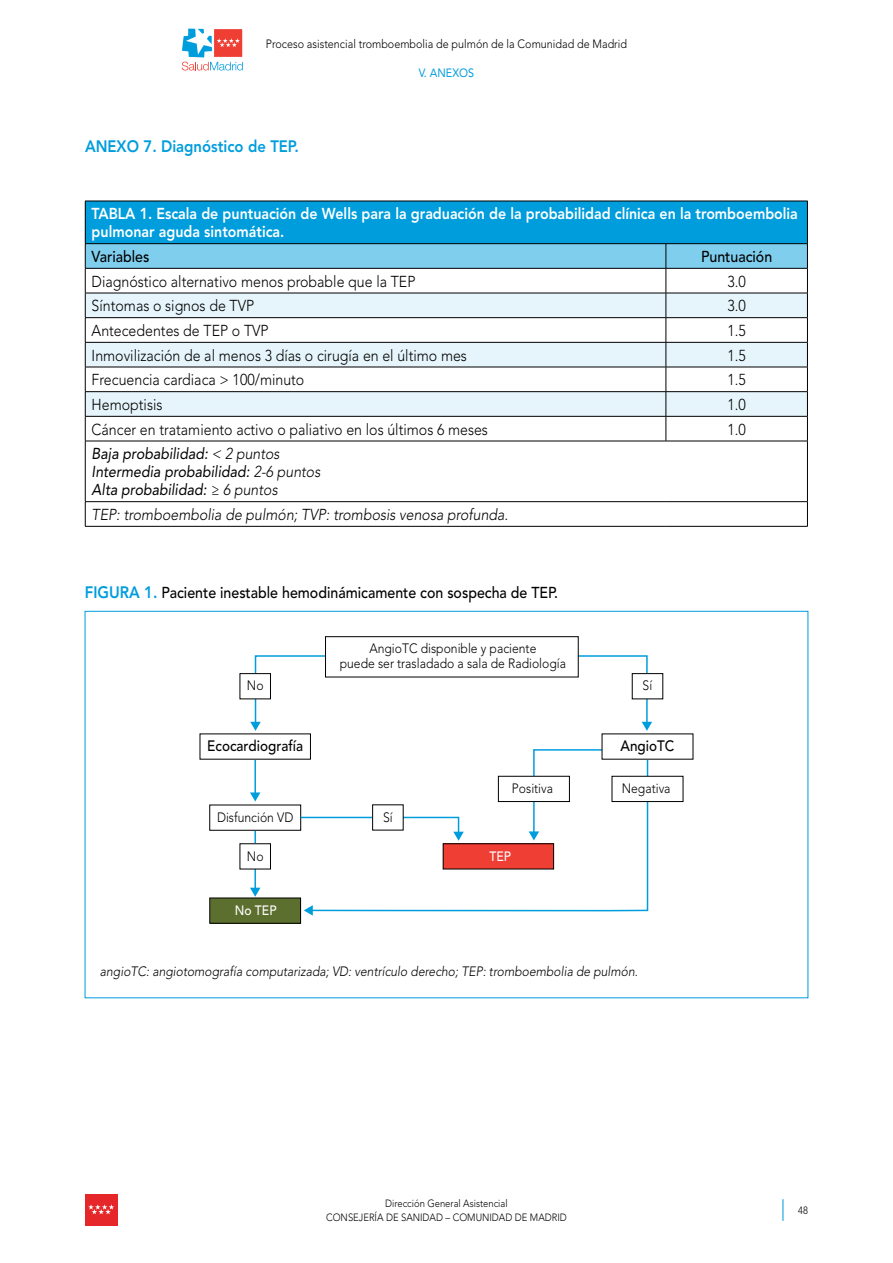
<style>
.page{position:relative;width:893px;height:1263px;background:#fff}
.page>*{position:absolute;margin:0;border:0;box-sizing:border-box;transform-origin:0 0}
.t1{font:800 16.5px "Avenir LT Std";color:#009ddd;scale:.9 1}
.t2{font:300 15.75px "Avenir LT Std";color:#000;scale:.9 1}
.t3{font:800 15.75px/18px "Avenir LT Std";color:#fff;scale:.9 1}
.t4{font:italic 15.75px/18px "Avenir LT Std";color:#000;scale:.9 1}
.t5{font:500 15.75px "Avenir LT Std";color:#000;scale:.9 1}
.t6{font:italic 300 15.75px "Avenir LT Std";color:#000;scale:.9 1}
.t7{font:500 15px "Avenir LT Std";color:#000;scale:.9 1}
.t8{font:300 13.5px/15.3px "Avenir LT Std";color:#000;text-align:center;scale:.9 1}
.t9{font:italic 300 13.5px "Avenir LT Std";color:#000;scale:.9 1}
.t10{font:500 13.5px "Avenir LT Std";color:#fff;scale:.9 1}
.t11{font:300 12px "Avenir LT Std";color:#000;scale:.9 1}
.t12{font:12px "Avenir LT Std";color:#009ddd;scale:.9 1}
.t13{font:300 10.5px/13.5px "Avenir LT Std";color:#000;text-align:center;scale:.9 1}
.s1{font-weight:300}
.s2{font-weight:800;font-size:16.5px;color:#009ddd}
</style>
<div class="page">
<svg style="left:182px;top:28px;width:61px;height:43px"></svg>
<svg style="left:782px;top:1199px;width:1px;height:22px"></svg>
<div style="left:85px;top:1194px;width:32px;height:31px;background:#e62729"></div>
<svg style="left:88px;top:1204px;width:26px;height:10px"></svg>
<div style="left:85px;top:201px;width:722px;height:43px;background:#009ddd"></div>
<hr style="left:85px;top:201px;width:581px;height:1px;background:#000">
<hr style="left:85px;top:201px;width:1px;height:42px;background:#000">
<hr style="left:666px;top:201px;width:142px;height:1px;background:#000">
<hr style="left:807px;top:201px;width:1px;height:42px;background:#000">
<hr style="left:85px;top:243px;width:581px;height:1px;background:#000">
<hr style="left:666px;top:243px;width:142px;height:1px;background:#000">
<hr style="left:85px;top:441px;width:581px;height:1px;background:#000">
<hr style="left:85px;top:441px;width:1px;height:60px;background:#000">
<hr style="left:666px;top:441px;width:142px;height:1px;background:#000">
<hr style="left:807px;top:441px;width:1px;height:60px;background:#000">
<hr style="left:85px;top:501px;width:581px;height:1px;background:#000">
<svg style="left:85px;top:502px;width:1px;height:24px"></svg>
<hr style="left:666px;top:501px;width:142px;height:1px;background:#000">
<svg style="left:807px;top:502px;width:1px;height:24px"></svg>
<hr style="left:85px;top:526px;width:581px;height:1px;background:#000">
<hr style="left:666px;top:526px;width:142px;height:1px;background:#000">
<svg style="left:85px;top:244px;width:723px;height:197px"></svg>
<hr style="left:666px;top:416px;width:142px;height:1px;background:#000">
<svg style="left:250px;top:655px;width:77px;height:76px"></svg>
<svg style="left:533px;top:748px;width:69px;height:8px"></svg>
<svg style="left:575px;top:654px;width:77px;height:77px"></svg>
<hr style="left:254px;top:758px;width:2px;height:36px;background:#009ddd">
<svg style="left:250px;top:792px;width:10px;height:9px"></svg>
<svg style="left:310px;top:756px;width:339px;height:156px"></svg>
<svg style="left:304px;top:905px;width:9px;height:11px"></svg>
<hr style="left:254px;top:830px;width:2px;height:59px;background:#009ddd">
<svg style="left:250px;top:888px;width:10px;height:9px"></svg>
<div style="left:325px;top:637px;width:253px;height:40px;background:#fff"></div>
<div style="left:325px;top:636px;width:253px;height:41px;border:1px solid #000"></div>
<div style="left:240px;top:674px;width:30px;height:25px;background:#fff"></div>
<div style="left:240px;top:673px;width:31px;height:26px;border:1px solid #000"></div>
<div style="left:240px;top:844px;width:30px;height:25px;background:#fff"></div>
<div style="left:632px;top:674px;width:31px;height:25px;background:#fff"></div>
<div style="left:632px;top:673px;width:31px;height:26px;border:1px solid #000"></div>
<div style="left:498px;top:776px;width:71px;height:25px;background:#fff"></div>
<div style="left:498px;top:776px;width:72px;height:26px;border:1px solid #000"></div>
<div style="left:612px;top:776px;width:71px;height:25px;background:#fff"></div>
<div style="left:612px;top:776px;width:71px;height:26px;border:1px solid #000"></div>
<div style="left:443px;top:844px;width:111px;height:25px;background:#ef3e33"></div>
<div style="left:210px;top:898px;width:91px;height:25px;background:#5d6f2f"></div>
<div style="left:209px;top:898px;width:92px;height:25px;border:1px solid #000"></div>
<div style="left:602px;top:734px;width:91px;height:25px;background:#fff"></div>
<svg style="left:299px;top:816px;width:165px;height:25px"></svg>
<div style="left:373px;top:805px;width:30px;height:25px;background:#fff"></div>
<p class="t11" style="left:266px;top:37px;width:403px">Proceso asistencial tromboembolia de pulmón de la Comunidad de Madrid</p>
<p class="t12" style="left:419px;top:66px;width:63px">V. ANEXOS</p>
<p class="t1" style="left:85px;top:136px;width:239px">ANEXO 7. Diagnóstico de TEP.</p>
<p class="t3" style="left:92px;top:205px;width:786px">TABLA 1. Escala de puntuación de Wells para la graduación de la probabilidad clínica en la tromboembolia pulmonar aguda sintomática.</p>
<p class="t5" style="left:92px;top:247px;width:66px">Variables</p>
<p class="t5" style="left:701px;top:247px;width:81px">Puntuación</p>
<p class="t2" style="left:92px;top:272px;width:361px">Diagnóstico alternativo menos probable que la TEP</p>
<p class="t2" style="left:727px;top:272px;width:22px">3.0</p>
<p class="t2" style="left:92px;top:297px;width:182px">Síntomas o signos de TVP</p>
<p class="t2" style="left:727px;top:297px;width:22px">3.0</p>
<p class="t2" style="left:92px;top:321px;width:198px">Antecedentes de TEP o TVP</p>
<p class="t2" style="left:727px;top:321px;width:22px">1.5</p>
<p class="t2" style="left:92px;top:346px;width:419px">Inmovilización de al menos 3 días o cirugía en el último mes</p>
<p class="t2" style="left:727px;top:346px;width:22px">1.5</p>
<p class="t2" style="left:92px;top:371px;width:238px">Frecuencia cardiaca &gt; 100/minuto</p>
<p class="t2" style="left:727px;top:371px;width:22px">1.5</p>
<p class="t2" style="left:92px;top:395px;width:80px">Hemoptisis</p>
<p class="t2" style="left:727px;top:395px;width:22px">1.0</p>
<p class="t2" style="left:92px;top:420px;width:442px">Cáncer en tratamiento activo o paliativo en los últimos 6 meses</p>
<p class="t2" style="left:727px;top:420px;width:22px">1.0</p>
<p class="t4" style="left:92px;top:445px;width:256px">Baja probabilidad: <span class="s1">&lt; 2 puntos<br></span>Intermedia probabilidad: <span class="s1">2-6 puntos<br></span>Alta probabilidad: <span class="s1">≥ 6 puntos</span></p>
<p class="t6" style="left:92px;top:505px;width:464px">TEP: tromboembolia de pulmón; TVP: trombosis venosa profunda.</p>
<p class="t5" style="left:85px;top:583px;width:527px"><span class="s2">FIGURA 1.</span> Paciente inestable hemodinámicamente con sospecha de TEP.</p>
<p class="t8" style="left:340px;top:640px;width:253px">AngioTC disponible y paciente<br>puede ser trasladado a sala de Radiología</p>
<p class="t8" style="left:247px;top:678px;width:20px">No</p>
<p class="t8" style="left:643px;top:678px;width:12px">Sí</p>
<p class="t7" style="left:207px;top:737px;width:108px">Ecocardiografía</p>
<p class="t7" style="left:621px;top:737px;width:61px">AngioTC</p>
<p class="t8" style="left:512px;top:781px;width:47px">Positiva</p>
<p class="t8" style="left:622px;top:781px;width:56px">Negativa</p>
<p class="t8" style="left:217px;top:809px;width:86px">Disfunción VD</p>
<p class="t8" style="left:383px;top:809px;width:12px">Sí</p>
<p class="t8" style="left:247px;top:848px;width:20px">No</p>
<p class="t10" style="left:489px;top:848px;width:26px">TEP</p>
<p class="t10" style="left:235px;top:902px;width:48px">No TEP</p>
<p class="t9" style="left:100px;top:963px;width:599px">angioTC: angiotomografía computarizada; VD: ventrículo derecho; TEP: tromboembolia de pulmón.</p>
<p class="t13" style="left:326px;top:1197px;width:269px">Dirección General Asistencial<br>CONSEJERÍA DE SANIDAD – COMUNIDAD DE MADRID</p>
<p class="t13" style="left:798px;top:1204px;width:12px">48</p>
</div>
